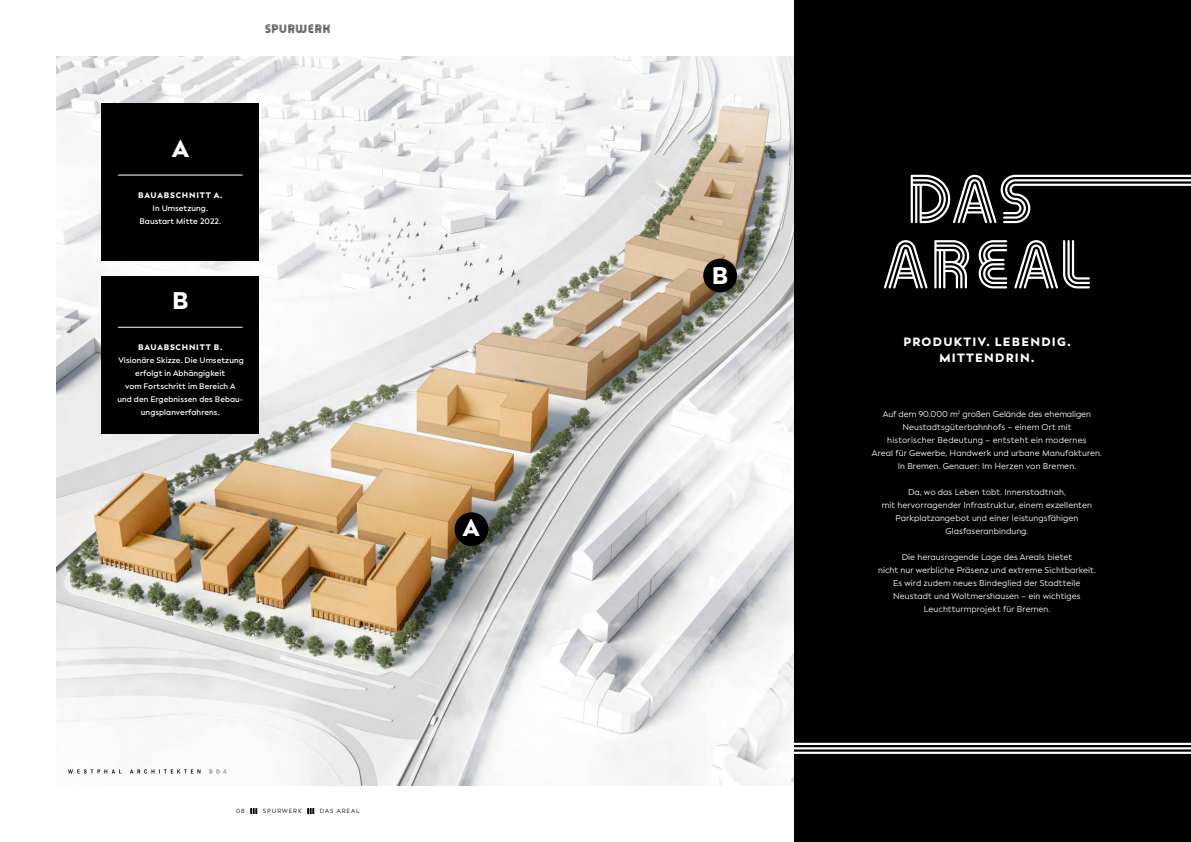
<style>
.page{position:relative;width:1191px;height:842px;background:#fff}
.page>*{position:absolute;margin:0;border:0;box-sizing:border-box;transform-origin:0 0}
.t1{font:69.1px "HOKIME3";color:#fff}
.t2{font:900 24px "Facundo";color:#fff}
.t3{font:900 12px/16px "Facundo";letter-spacing:.11em;color:#fff;text-align:center}
.t4{font:12px "HOKIME3";letter-spacing:-.01em;color:#000}
.t5{font:8.5px/13px "Facundo";letter-spacing:.01em;color:#fff;text-align:center}
.t6{font:600 8px/13px "Facundo";letter-spacing:.01em;color:#fff;text-align:center}
.t7{font:900 8px "Facundo";letter-spacing:.1em;color:#fff}
.t8{font:6px "Facundo";letter-spacing:.16em;color:#000}
.s1{font-weight:900}
</style>
<div class="page">
<img style="left:57px;top:57px;width:737px;height:728px">
<img style="left:64px;top:767px;width:165px;height:10px">
<div style="left:794px;top:0;width:397px;height:842px;background:#000"></div>
<div style="left:102px;top:103px;width:157px;height:158px;background:#000"></div>
<div style="left:454px;top:512px;width:34px;height:34px;background:#000;border-radius:50%"></div>
<div style="left:703px;top:259px;width:34px;height:33px;background:#000;border-radius:50%"></div>
<hr style="left:118px;top:175px;width:124px;height:1px;background:#fff">
<div style="left:102px;top:276px;width:157px;height:158px;background:#000"></div>
<svg style="left:910px;top:174px;width:281px;height:49px"></svg>
<svg style="left:794px;top:742px;width:397px;height:12px"></svg>
<hr style="left:118px;top:327px;width:124px;height:1px;background:#fff">
<h3 class="t4" style="left:265px;top:22px;width:67px">SPURWERK</h3>
<h2 class="t2" style="left:172px;top:133px;width:18px">A</h2>
<p class="t7" style="left:138px;top:190px;width:86px">BAUABSCHNITT A.</p>
<p class="t6" style="left:140px;top:202px;width:83px">In Umsetzung.<br>Baustart Mitte 2022.</p>
<h2 class="t2" style="left:172px;top:285px;width:18px">B</h2>
<p class="t7" style="left:138px;top:342px;width:86px">BAUABSCHNITT B.</p>
<p class="t6" style="left:117px;top:354px;width:128px">Visionäre Skizze. Die Umsetzung erfolgt in Abhängigkeit<br>vom Fortschritt im Bereich A und den Ergebnissen des Bebau&shy;ungsplanverfahrens.</p>
<h2 class="t2" style="left:463px;top:512px;width:18px">A</h2>
<p class="t8" style="left:236px;top:808px;width:125px">08 <span class="s1">|||</span> SPURWERK <span class="s1">|||</span> DAS AREAL</p>
<h2 class="t2" style="left:712px;top:260px;width:18px">B</h2>
<h1 class="t1" style="left:881px;top:221px;width:89px">AREA</h1>
<h1 class="t1" style="left:1057px;top:221px;width:36px">L</h1>
<h3 class="t3" style="left:903px;top:334px;width:169px">PRODUKTIV. LEBENDIG.<br>MITTENDRIN.</h3>
<p class="t5" style="left:872px;top:407px;width:232px">Auf dem 90.000 m<sup>2</sup> großen Gelände des ehemaligen Neustadtsgüterbahnhofs – einem Ort mit<br>historischer Bedeutung – entsteht ein modernes<br>Areal für Gewerbe, Handwerk und urbane Manufakturen.<br>In Bremen. Genauer: Im Herzen von Bremen.</p>
<p class="t5" style="left:882px;top:485px;width:211px">Da, wo das Leben tobt. Innenstadtnah,<br>mit hervorragender Infrastruktur, einem exzellenten Parkplatzangebot und einer leistungsfähigen Glasfaseranbindung.</p>
<p class="t5" style="left:878px;top:550px;width:219px">Die herausragende Lage des Areals bietet<br>nicht nur werbliche Präsenz und extreme Sichtbarkeit.<br>Es wird zudem neues Bindeglied der Stadtteile Neustadt und Woltmershausen – ein wichtiges Leuchtturmprojekt für Bremen.</p>
</div>
